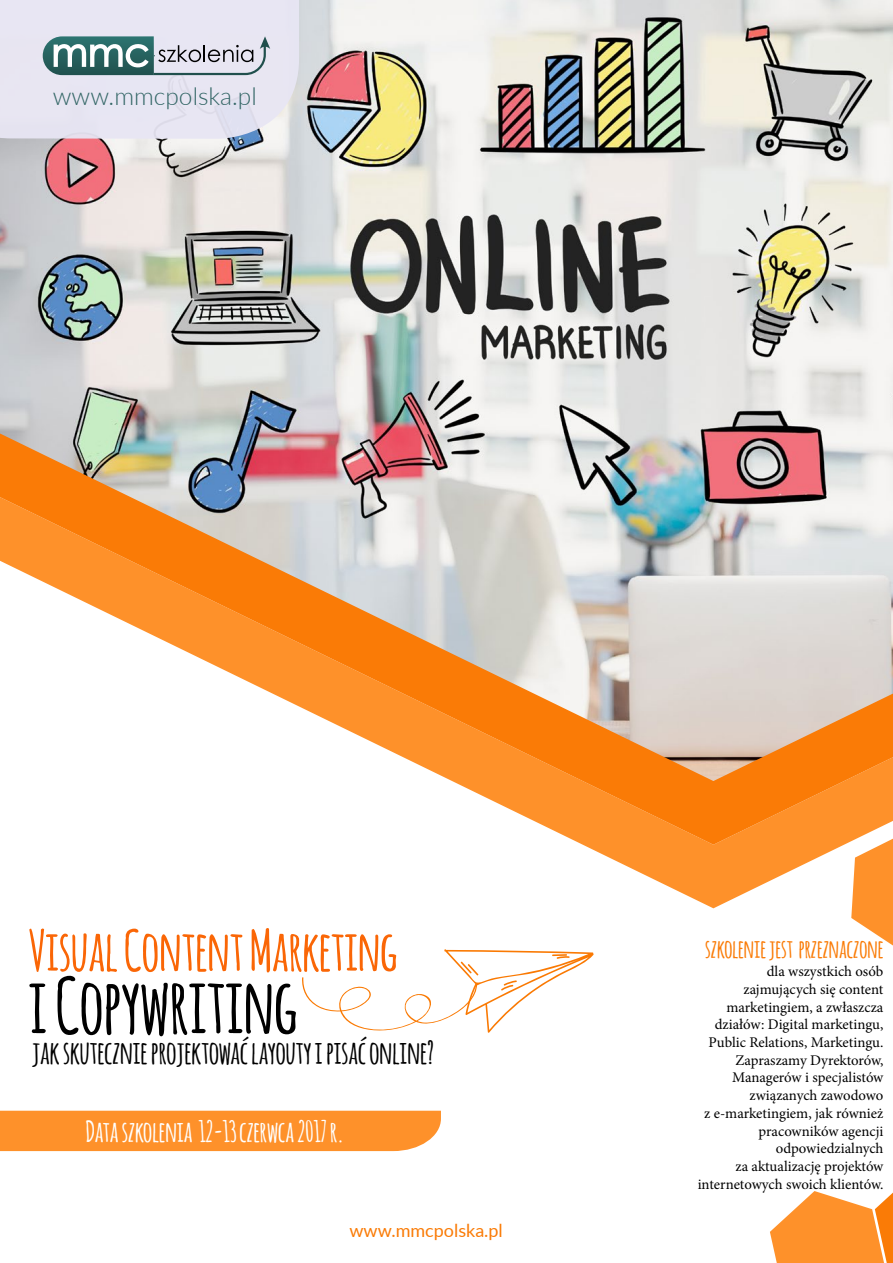
<style>
.page{position:relative;width:893px;height:1263px;background:#fff}
.page>*{position:absolute;margin:0;border:0;box-sizing:border-box;transform-origin:0 0}
.t1{font:700 75.75px "Amatic";color:#000}
.t2{font:700 55.5px "Amatic";color:#fa6606}
.t3{font:700 31.65px "Amatic";color:#000}
.t4{font:700 28.65px "Amatic";color:#fff}
.t5{font:700 25.5px "Amatic";color:#fa7b06}
.t6{font:300 24.6px "Lato";color:#366}
.t7{font:18px "Lato";color:#fa7b06}
.t8{font:14.7px/17.7px "Minion Pro";color:#000;text-align:right}
</style>
<div class="page">
<img style="left:0;top:0;width:893px;height:433px">
<svg style="left:583px;top:845px;width:261px;height:63px"></svg>
<svg style="left:0;top:433px;width:893px;height:412px"></svg>
<div style="left:0;top:1110px;width:441px;height:41px;background:#fe912a"></div>
<svg style="left:851px;top:839px;width:42px;height:106px"></svg>
<svg style="left:770px;top:1191px;width:123px;height:72px"></svg>
<svg style="left:302px;top:949px;width:292px;height:84px"></svg>
<svg style="left:0;top:0;width:299px;height:139px;background:#d4d8e2"></svg>
<h3 class="t6" style="left:53px;top:79px;width:205px">www.mmcpolska.pl</h3>
<h2 class="t2" style="left:28px;top:911px;width:371px">Visual Content Marketing</h2>
<h1 class="t1" style="left:28px;top:952px;width:271px">i Copywriting</h1>
<h3 class="t3" style="left:32px;top:1030px;width:404px">jak skutecznie projektować layouty i pisać online?</h3>
<h3 class="t4" style="left:86px;top:1111px;width:259px">Data szkolenia 12-13 czerwca 2017 r.</h3>
<p class="t7" style="left:349px;top:1218px;width:155px">www.mmcpolska.pl</p>
<h3 class="t5" style="left:705px;top:931px;width:180px">szkolenie jest przeznaczone</h3>
<p class="t8" style="left:698px;top:962px;width:187px">dla wszystkich osób zajmujących się content marketingiem, a zwłaszcza działów: Digital marketingu,<br>Public Relations, Marketingu.<br>Zapraszamy Dyrektorów,<br>Managerów i specjalistów związanych zawodowo<br>z e-marketingiem, jak również pracowników agencji odpowiedzialnych<br>za aktualizację projektów internetowych swoich klientów.</p>
</div>
